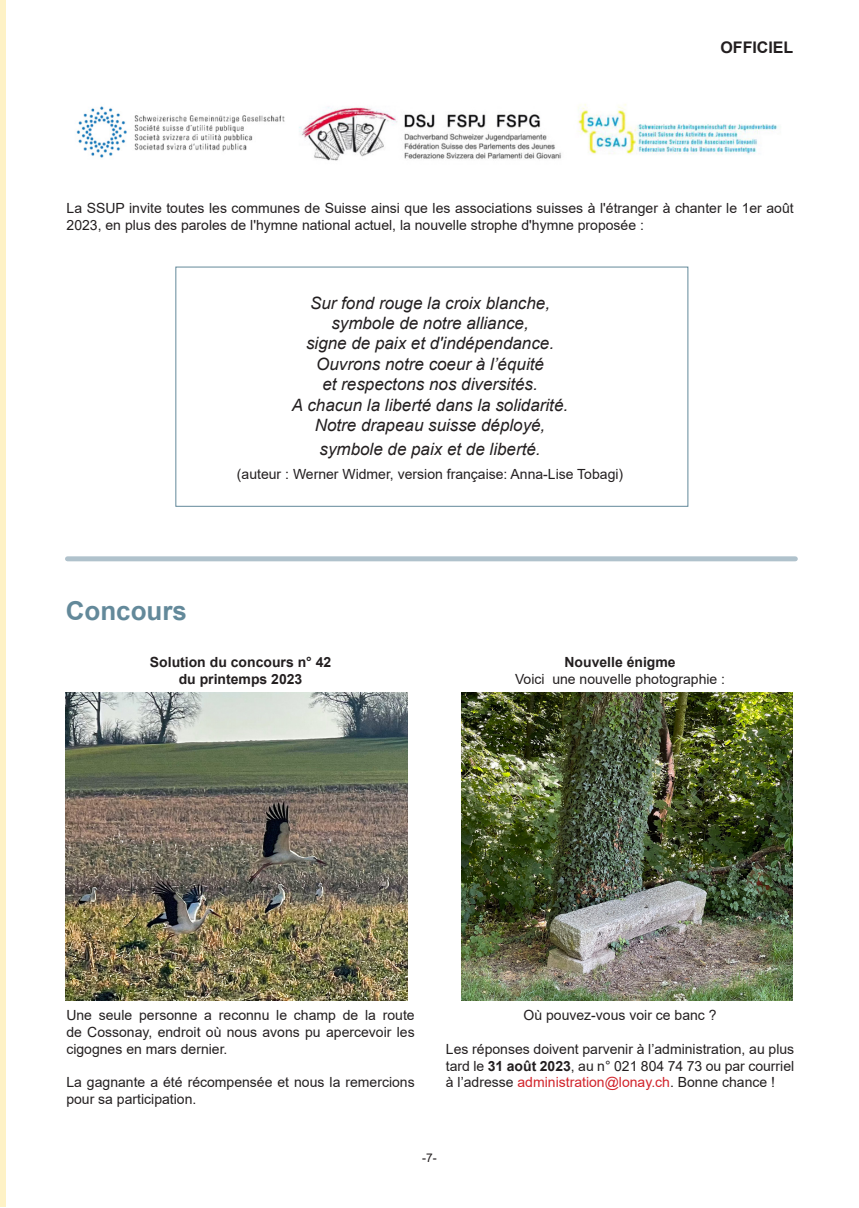
<style>
.page{position:relative;width:859px;height:1208px;background:#fff}
.page>*{position:absolute;margin:0;border:0;box-sizing:border-box;transform-origin:0 0}
.titre{font:700 26px "Arial";color:#63899a}
.texte_centré{font:italic 17px "Arial";color:#231f20}
.t1{font:700 16px "Arial";color:#231f20}
.texte_2{font:14px/16.8px "Arial";color:#231f20;text-align:justify}
.texte_1{font:14px/16.8px "Arial";color:#231f20}
.texte_centré-2{font:14px "Arial";color:#231f20}
.texte_2-2{font:700 14px "Arial";color:#231f20}
.t2{font:12px "Arial";color:#231f20}
.s1{font-weight:700}
.s2{color:#d1232a}
</style>
<div class="page">
<div style="left:0;top:0;width:6px;height:1206px;background:#fef2c6"></div>
<img style="left:76px;top:104px;width:703px;height:57px">
<img style="left:461px;top:692px;width:331px;height:308px">
<img style="left:65px;top:692px;width:342px;height:308px">
<div style="left:175px;top:266px;width:513px;height:241px;border:1px solid #63899a"></div>
<div style="left:67px;top:556px;width:728px;height:5px;background:#b0c2cc"></div>
<p class="t1" style="left:720px;top:36px;width:74px">OFFICIEL</p>
<p class="texte_1" style="left:67px;top:200px;width:729px">La SSUP invite toutes les communes de Suisse ainsi que les associations suisses à l'étranger à chanter le 1er août<br>2023, en plus des paroles de l'hymne national actuel, la nouvelle strophe d'hymne proposée :</p>
<p class="titre" style="left:66px;top:592px;width:123px">Concours</p>
<p class="texte_centré" style="left:310px;top:292px;width:242px">Sur fond rouge la croix blanche,</p>
<p class="texte_centré" style="left:331px;top:312px;width:199px">symbole de notre alliance,</p>
<p class="texte_centré" style="left:306px;top:332px;width:250px">signe de paix et d'indépendance.</p>
<p class="texte_centré" style="left:316px;top:353px;width:229px">Ouvrons notre coeur à l’équité</p>
<p class="texte_centré" style="left:322px;top:373px;width:217px">et respectons nos diversités.</p>
<p class="texte_centré" style="left:292px;top:394px;width:278px">A chacun la liberté dans la solidarité.</p>
<p class="texte_centré" style="left:315px;top:414px;width:232px">Notre drapeau suisse déployé,</p>
<p class="texte_centré" style="left:319px;top:438px;width:223px">symbole de paix et de liberté.</p>
<p class="texte_centré-2" style="left:237px;top:464px;width:388px">(auteur : Werner Widmer, version française: Anna-Lise Tobagi)</p>
<p class="texte_2-2" style="left:150px;top:652px;width:183px">Solution du concours n° 42</p>
<p class="texte_2-2" style="left:179px;top:669px;width:125px">du printemps 2023</p>
<p class="texte_2-2" style="left:564px;top:652px;width:113px">Nouvelle énigme</p>
<p class="texte_2" style="left:515px;top:670px;width:212px">Voici une nouvelle photographie :</p>
<p class="texte_2" style="left:66px;top:1006px;width:350px">Une seule personne a reconnu le champ de la route de Cossonay, endroit où nous avons pu apercevoir les cigognes en mars dernier.</p>
<p class="texte_2" style="left:66px;top:1074px;width:350px">La gagnante a été récompensée et nous la remercions pour sa participation.</p>
<p class="texte_2" style="left:524px;top:1006px;width:194px">Où pouvez-vous voir ce banc ?</p>
<p class="texte_2" style="left:446px;top:1040px;width:350px">Les réponses doivent parvenir à l’administration, au plus tard le <span class="s1">31 août 2023</span>, au n° 021 804 74 73 ou par courriel à l’adresse <span class="s2">administration@lonay.ch</span>. Bonne chance !</p>
<p class="t2" style="left:422px;top:1149px;width:16px">-7-</p>
</div>
